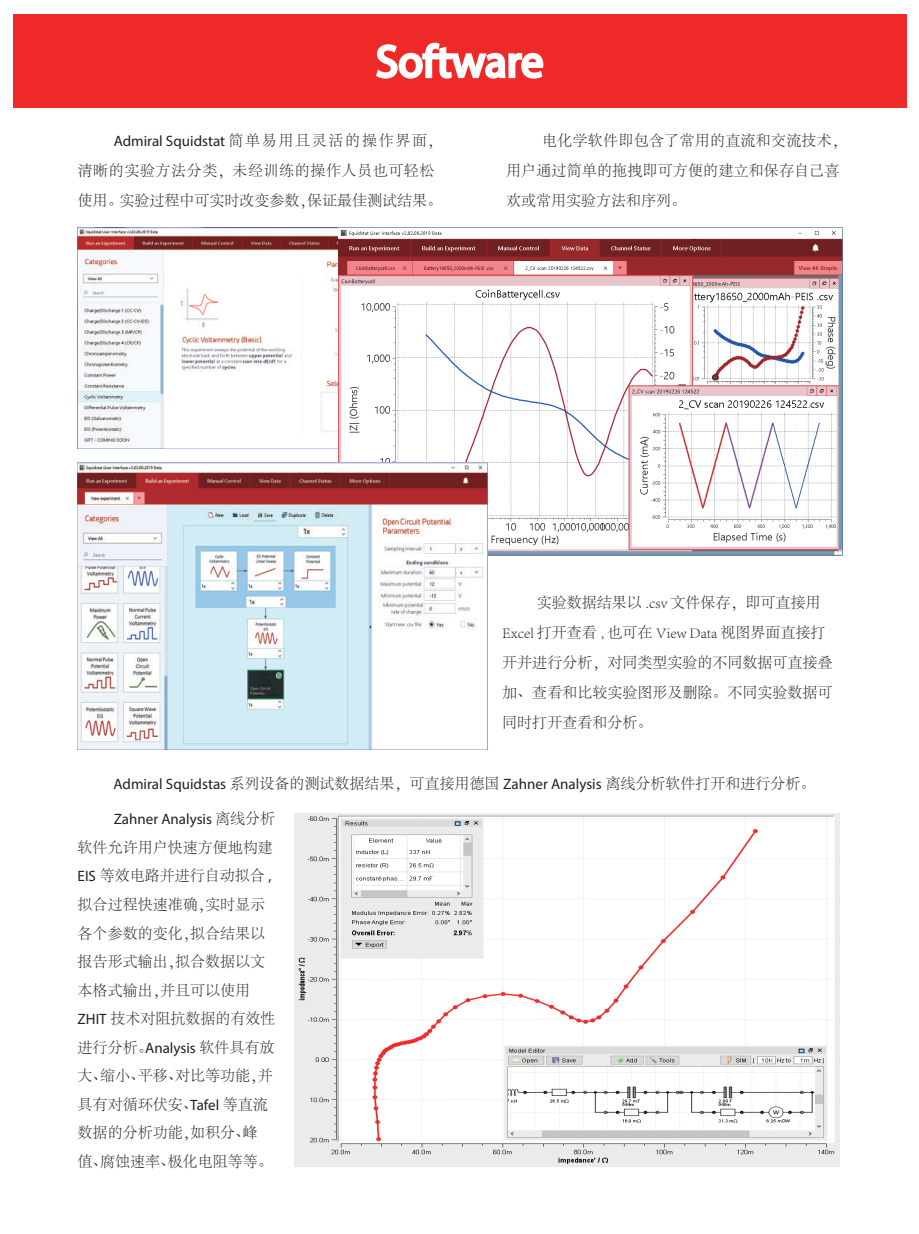
<style>
.page{position:relative;width:919px;height:1234px;background:#fff}
.page>*{position:absolute;margin:0;border:0;box-sizing:border-box;transform-origin:0 0}
.t1{font:45px "Myriad Pro";color:#fff}
.t2{font:300 15px/28.5px "Adobe Song Std";color:#231f20}
.t3{font:300 15px/30px "Adobe Song Std";letter-spacing:.04em;color:#231f20}
.t4{font:15px "Myriad Pro";color:#231f20}
.s1{font-family:"Adobe Song Std";font-weight:300}
.s2{font-family:"Myriad Pro";font-weight:400}
</style>
<div class="page">
<img style="left:78px;top:227px;width:260px;height:221px">
<div style="left:13px;top:14px;width:893px;height:94px;background:#ee2928"></div>
<svg style="left:376px;top:42px;width:168px;height:37px"></svg>
<img style="left:338px;top:227px;width:504px;height:329px">
<img style="left:78px;top:462px;width:409px;height:287px">
<img style="left:295px;top:813px;width:544px;height:353px">
<h1 class="t1" style="left:376px;top:34px;width:169px">Software</h1>
<p class="t4" style="left:114px;top:131px;width:330px">Admiral Squidstat <span class="s1">简单易用且灵活的操作界面，</span></p>
<p class="t3" style="left:78px;top:156px;width:366px">清晰的实验方法分类，未经训练的操作人员也可轻松使用。实验过程中可实时改变参数，保证最佳测试结果。</p>
<p class="t2" style="left:506px;top:126px;width:342px;line-height:30px;text-indent:36px">电化学软件即包含了常用的直流和交流技术，用户通过简单的拖拽即可方便的建立和保存自己喜欢或常用实验方法和序列。</p>
<p class="t2" style="left:502px;top:587px;width:332px;line-height:30px;text-indent:34px">实验数据结果以 .csv 文件保存，即可直接用<br>Excel 打开查看 , 也可在 View Data 视图界面直接打开并进行分析，对同类型实验的不同数据可直接叠加、查看和比较实验图形及删除。不同实验数据可同时打开查看和分析。</p>
<p class="t2" style="left:114px;top:769px;width:703px"><span class="s2">Admiral Squidstas</span> 系列设备的测试数据结果，可直接用德国 <span class="s2">Zahner Analysis</span> 离线分析软件打开和进行分析。</p>
<p class="t4" style="left:114px;top:810px;width:163px">Zahner Analysis <span class="s1">离线分析</span></p>
<p class="t2" style="left:78px;top:833px;width:199px">软件允许用户快速方便地构建<br><span class="s2">EIS</span> 等效电路并进行自动拟合 <span class="s2">,</span>拟合过程快速准确，实时显示各个参数的变化，拟合结果以报告形式输出，拟合数据以文本格式输出，并且可以使用<br><span class="s2">ZHIT</span> 技术对阻抗数据的有效性进行分析。<span class="s2">Analysis</span> 软件具有放大、缩小、平移、对比等功能，并具有对循环伏安、<span class="s2">Tafel</span> 等直流数据的分析功能，如积分、峰值、腐蚀速率、极化电阻等等。</p>
</div>
